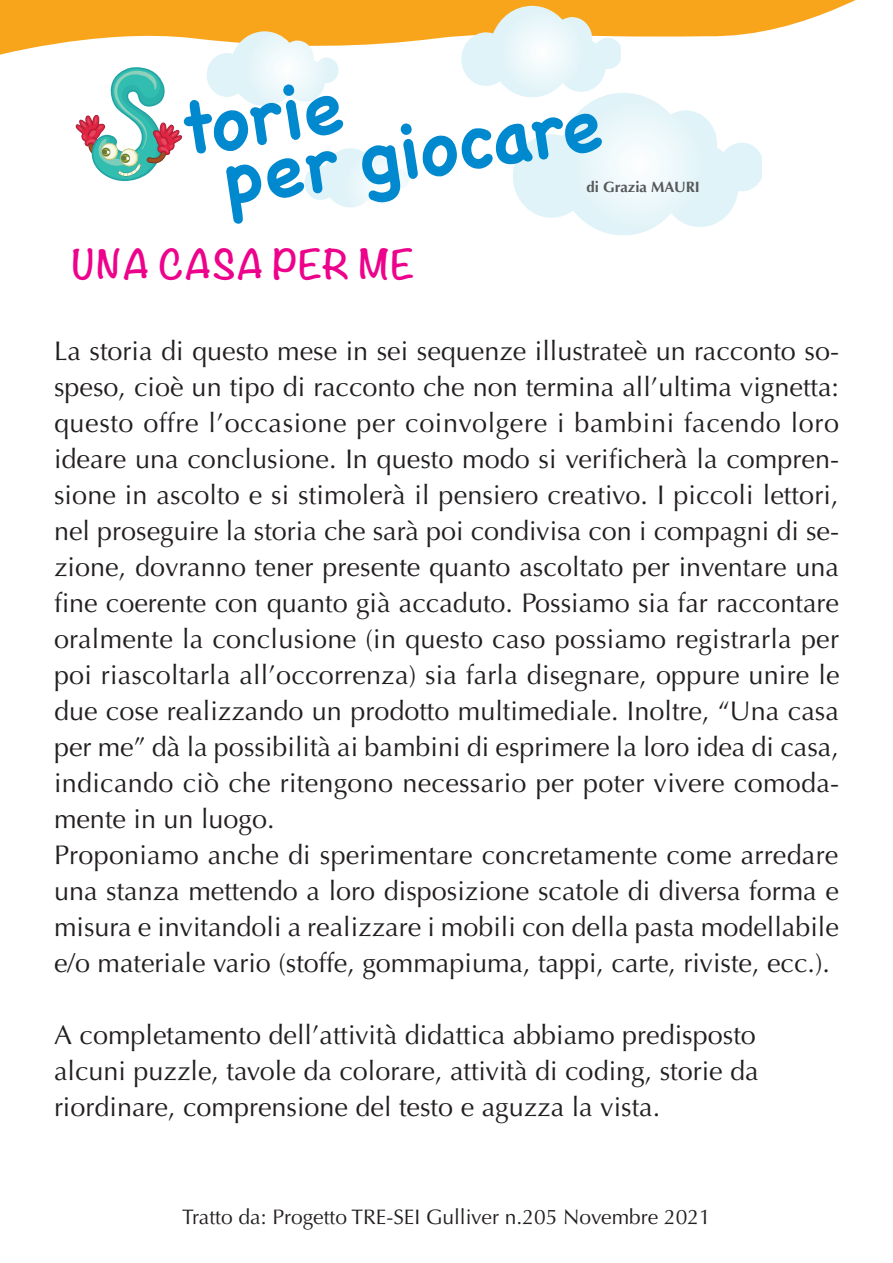
<style>
.page{position:relative;width:893px;height:1263px;background:#fff}
.page>*{position:absolute;margin:0;border:0;box-sizing:border-box;transform-origin:0 0}
.t1{font:700 72px/57.3px "Chalkboard";color:#0089cf}
.titolo{font:700 36px "Noteworthy";letter-spacing:.02em;color:#ed028c}
.testo{font:27px/36px "Optima LT Std";color:#231f20;text-align:justify}
.Percorso_20_21{font:21px "Optima LT Std";color:#231f20}
.t2{font:700 15px "Optima";color:#57585a}
</style>
<div class="page">
<svg style="left:0;top:0;width:856px;height:55px"></svg>
<svg style="left:206px;top:31px;width:133px;height:75px"></svg>
<svg style="left:304px;top:148px;width:105px;height:60px"></svg>
<svg style="left:75px;top:67px;width:107px;height:114px"></svg>
<svg style="left:461px;top:6px;width:301px;height:229px"></svg>
<h1 class="t1" style="left:210px;top:96px;width:382px;text-indent:-35px;rotate:-9deg">torie<br>per giocare</h1>
<p class="t2" style="left:586px;top:178px;width:115px">di Grazia MAURI</p>
<p class="titolo" style="left:72px;top:232px;width:345px">UNA CASA PER ME</p>
<p class="testo" style="left:54px;top:333px;width:787px">La storia di questo mese in sei sequenze illustrateè un racconto so&shy;speso, cioè un tipo di racconto che non termina all’ultima vignetta: questo offre l’occasione per coinvolgere i bambini facendo loro ideare una conclusione. In questo modo si verificherà la compren&shy;sione in ascolto e si stimolerà il pensiero creativo. I piccoli lettori, nel proseguire la storia che sarà poi condivisa con i compagni di se&shy;zione, dovranno tener presente quanto ascoltato per inventare una fine coerente con quanto già accaduto. Possiamo sia far raccontare oralmente la conclusione (in questo caso possiamo registrarla per poi riascoltarla all’occorrenza) sia farla disegnare, oppure unire le due cose realizzando un prodotto multimediale. Inoltre, “Una casa per me” dà la possibilità ai bambini di esprimere la loro idea di casa, indicando ciò che ritengono necessario per poter vivere comoda&shy;mente in un luogo.</p>
<p class="testo" style="left:54px;top:837px;width:786px">Proponiamo anche di sperimentare concretamente come arredare una stanza mettendo a loro disposizione scatole di diversa forma e misura e invitandoli a realizzare i mobili con della pasta modellabile e/o materiale vario (stoffe, gommapiuma, tappi, carte, riviste, ecc.).</p>
<p class="testo" style="left:54px;top:1017px;width:703px">A completamento dell’attività didattica abbiamo predisposto</p>
<p class="testo" style="left:54px;top:1053px;width:706px">alcuni puzzle, tavole da colorare, attività di coding, storie da</p>
<p class="testo" style="left:54px;top:1089px;width:608px">riordinare, comprensione del testo e aguzza la vista.</p>
<p class="Percorso_20_21" style="left:182px;top:1205px;width:530px">Tratto da: Progetto TRE-SEI Gulliver n.205 Novembre 2021</p>
</div>
